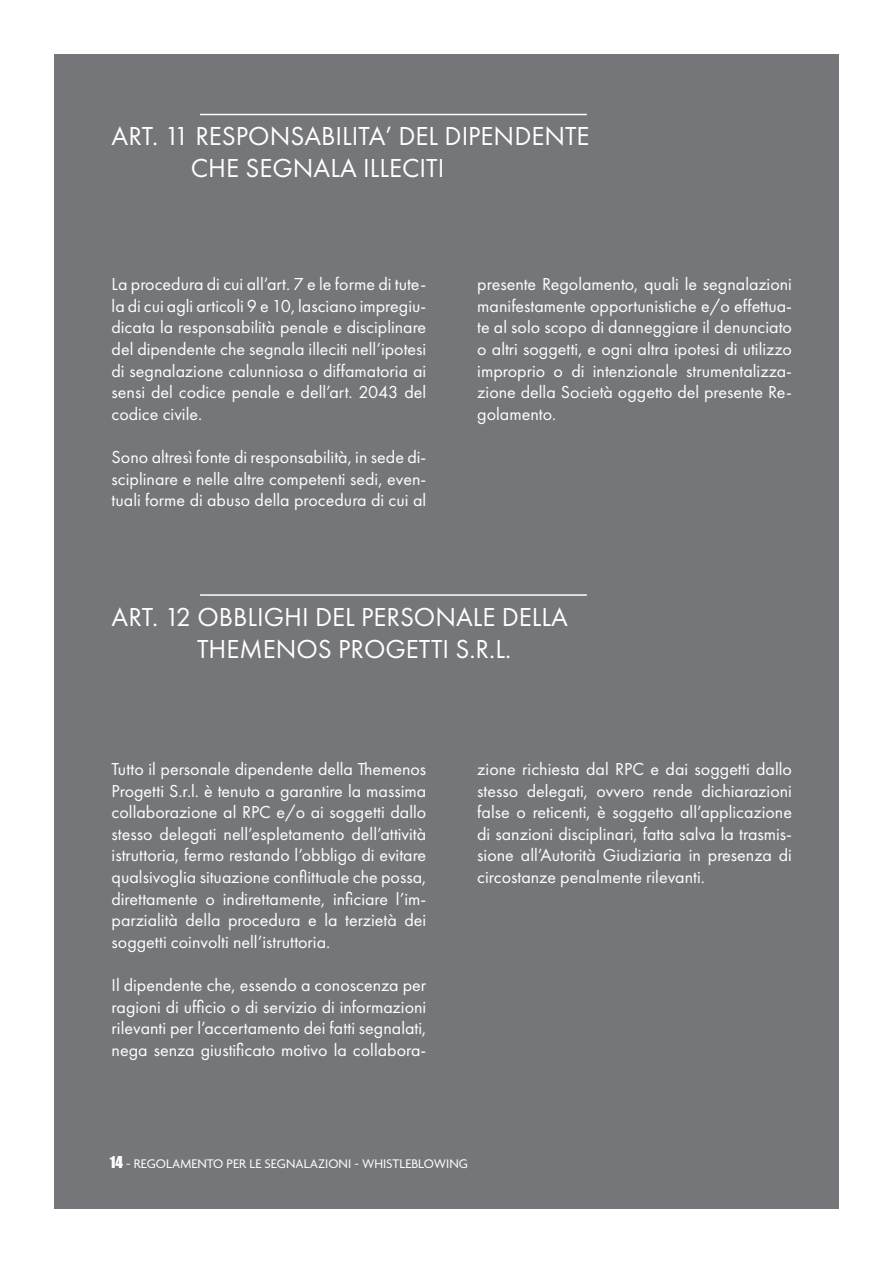
<style>
.page{position:relative;width:893px;height:1263px;background:#fff}
.page>*{position:absolute;margin:0;border:0;box-sizing:border-box;transform-origin:0 0}
.Stile_di_paragrafo_3{font:27px "Futura PT";color:#fff}
.t1{font:18px/21.6px "Futura PT";color:#fff;text-align:justify}
.t2{font:13.5px "Agenda";color:#fff}
.s1{font-family:"Impact";font-size:15px}
</style>
<div class="page">
<div style="left:54px;top:54px;width:785px;height:1155px;background:#757679"></div>
<hr style="left:200px;top:114px;width:387px;height:1px;background:#fff">
<hr style="left:200px;top:594px;width:387px;height:2px;background:#fff">
<p class="Stile_di_paragrafo_3" style="left:112px;top:120px;width:479px">ART. 11 RESPONSABILITA’ DEL DIPENDENTE</p>
<p class="Stile_di_paragrafo_3" style="left:191px;top:152px;width:255px">CHE SEGNALA ILLECITI</p>
<p class="t1" style="left:112px;top:273px;width:316px">La procedura di cui all’art. 7 e le forme di tute&shy;la di cui agli articoli 9 e 10, lasciano impregiu&shy;dicata la responsabilità penale e disciplinare del dipendente che segnala illeciti nell’ipotesi di segnalazione calunniosa o diffamatoria ai sensi del codice penale e dell’art. 2043 del codice civile.</p>
<p class="t1" style="left:112px;top:446px;width:316px">Sono altresì fonte di responsabilità, in sede di&shy;sciplinare e nelle altre competenti sedi, even&shy;tuali forme di abuso della procedura di cui al</p>
<p class="t1" style="left:477px;top:273px;width:316px">presente Regolamento, quali le segnalazioni manifestamente opportunistiche e/o effettua&shy;te al solo scopo di danneggiare il denunciato o altri soggetti, e ogni altra ipotesi di utilizzo improprio o di intenzionale strumentalizza&shy;zione della Società oggetto del presente Re&shy;golamento.</p>
<p class="Stile_di_paragrafo_3" style="left:112px;top:600px;width:458px">ART. 12 OBBLIGHI DEL PERSONALE DELLA</p>
<p class="Stile_di_paragrafo_3" style="left:197px;top:633px;width:316px">THEMENOS PROGETTI S.R.L.</p>
<p class="t1" style="left:112px;top:758px;width:316px">Tutto il personale dipendente della Themenos Progetti S.r.l. è tenuto a garantire la massima collaborazione al RPC e/o ai soggetti dallo stesso delegati nell’espletamento dell’attività istruttoria, fermo restando l’obbligo di evitare qualsivoglia situazione conflittuale che possa, direttamente o indirettamente, inficiare l’im&shy;parzialità della procedura e la terzietà dei soggetti coinvolti nell’istruttoria.</p>
<p class="t1" style="left:112px;top:974px;width:316px">Il dipendente che, essendo a conoscenza per ragioni di ufficio o di servizio di informazioni rilevanti per l’accertamento dei fatti segnalati, nega senza giustificato motivo la collabora-</p>
<p class="t1" style="left:477px;top:758px;width:316px">zione richiesta dal RPC e dai soggetti dallo stesso delegati, ovvero rende dichiarazioni false o reticenti, è soggetto all’applicazione di sanzioni disciplinari, fatta salva la trasmis&shy;sione all’Autorità Giudiziaria in presenza di circostanze penalmente rilevanti.</p>
<p class="t2" style="left:110px;top:1157px;width:360px"><span class="s1">14</span> - REGOLAMENTO PER LE SEGNALAZIONI - WHISTLEBLOWING</p>
</div>
